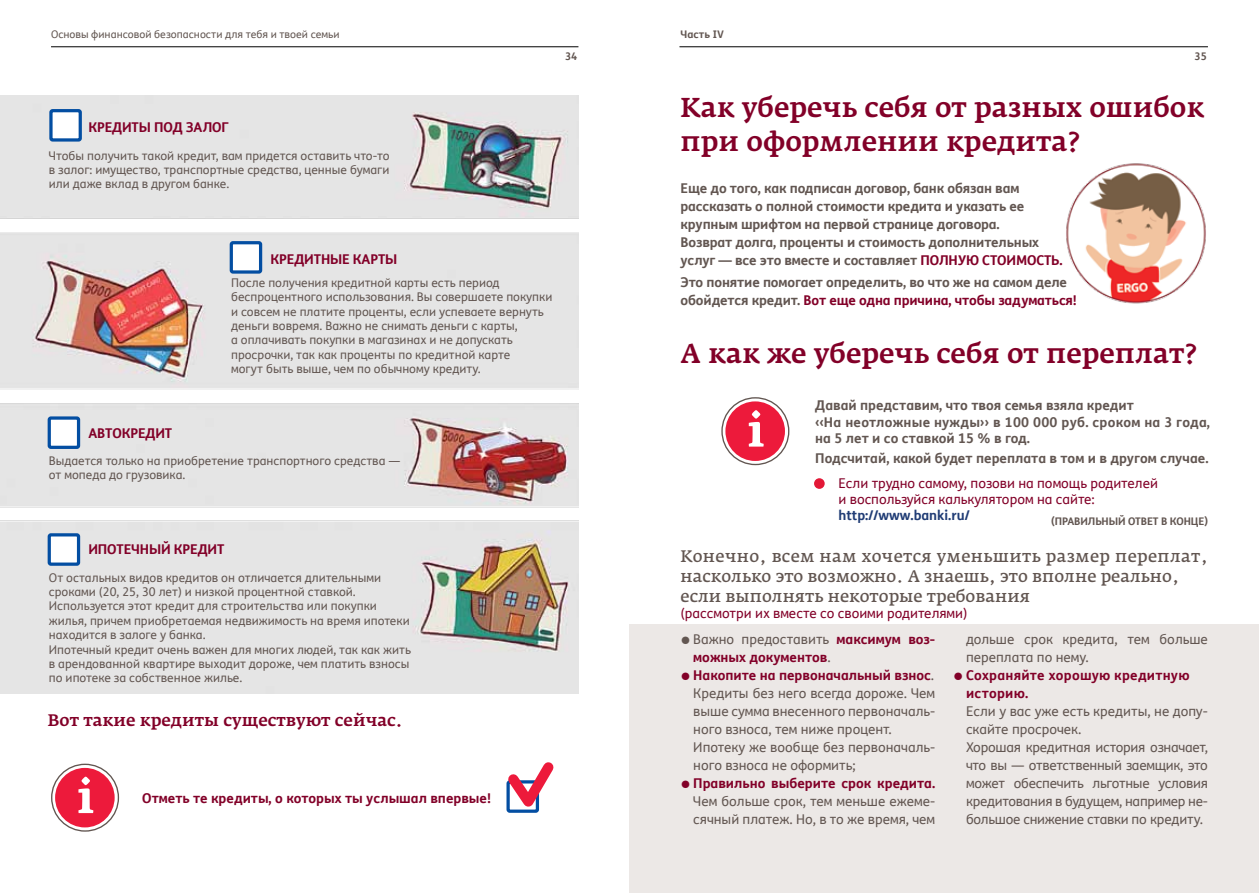
<style>
.page{position:relative;width:1259px;height:893px;background:#fff}
.page>*{position:absolute;margin:0;border:0;box-sizing:border-box;transform-origin:0 0}
.t1{font:500 27px/34.5px "Fedra Serif A Pro";color:#820028}
.t2{font:16.5px/19.8px "Fedra Serif A Pro";color:#625651}
.t3{font:500 16.5px "Fedra Serif A Pro";color:#820028}
.t4{font:700 13.5px/18px "FS Me Pro";letter-spacing:-.01em;color:#625651}
.t5{font:13.5px/18px "FS Me Pro";color:#625651}
.t6{font:13.5px/18px "FS Me Pro";letter-spacing:-.02em;color:#625651}
.t7{font:700 13.5px/18px "FS Me Pro";color:#820028}
.t8{font:13.5px/16.2px "FS Me Pro";color:#820028}
.t9{font:700 13.5px/18px "FS Me Pro";letter-spacing:.02em;color:#820028}
.t10{font:700 13.5px "FS Me Pro";color:#203c75}
.t11{font:12px/14.4px "FS Me Pro";color:#625651}
.t12{font:10.5px "FS Me Pro";color:#625651}
.t13{font:700 10.5px "FS Me Pro";color:#625651}
.s1{color:#820028}
.s2{font-family:"Fedra Serif A Pro";color:#625651}
.s3{font-weight:400;color:#625651}
.s4{font-family:"Fedra Serif A Pro";font-weight:700;color:#820028}
.s5{font-weight:700;color:#820028}
.s6{font-family:"Fedra Serif A Pro"}
</style>
<div class="page">
<hr style="left:51px;top:47px;width:527px;height:1px;background:#000">
<hr style="left:679px;top:47px;width:529px;height:1px;background:#000">
<img style="left:1066px;top:163px;width:140px;height:141px">
<img style="left:0;top:96px;width:578px;height:294px">
<img style="left:0;top:403px;width:578px;height:105px">
<img style="left:0;top:520px;width:578px;height:174px">
<div style="left:629px;top:624px;width:630px;height:269px;background:#ece8e6"></div>
<div style="left:49px;top:535px;width:30px;height:29px;background:#fff;border-radius:2px"></div>
<div style="left:48px;top:533px;width:32px;height:33px;border:3px solid #034ea2;border-radius:2px"></div>
<div style="left:49px;top:418px;width:30px;height:29px;background:#fff;border-radius:2px"></div>
<div style="left:48px;top:416px;width:32px;height:33px;border:3px solid #034ea2;border-radius:2px"></div>
<div style="left:231px;top:243px;width:30px;height:29px;background:#fff;border-radius:2px"></div>
<div style="left:230px;top:241px;width:32px;height:33px;border:3px solid #034ea2;border-radius:2px"></div>
<div style="left:51px;top:111px;width:29px;height:29px;background:#fff;border-radius:2px"></div>
<div style="left:49px;top:109px;width:33px;height:33px;border:3px solid #034ea2;border-radius:2px"></div>
<svg style="left:506px;top:762px;width:48px;height:51px"></svg>
<svg style="left:52px;top:764px;width:66px;height:67px"></svg>
<div style="left:51px;top:764px;width:68px;height:68px;border:1px solid #625651;border-radius:50%"></div>
<div style="left:55px;top:768px;width:60px;height:59px;background:#ed1a3b;border-radius:50%"></div>
<svg style="left:78px;top:777px;width:15px;height:36px"></svg>
<svg style="left:722px;top:398px;width:66px;height:66px"></svg>
<div style="left:721px;top:397px;width:68px;height:68px;border:1px solid #625651;border-radius:50%"></div>
<div style="left:725px;top:401px;width:60px;height:60px;background:#ed1a3b;border-radius:50%"></div>
<svg style="left:749px;top:410px;width:14px;height:37px"></svg>
<div style="left:814px;top:478px;width:10px;height:11px;background:#e31837;border-radius:50%"></div>
<p class="t12" style="left:51px;top:27px;width:290px">Основы финансовой безопасности для тебя и твоей семьи</p>
<p class="t7" style="left:88px;top:118px;width:34px">Кредит</p>
<p class="t7" style="left:139px;top:118px;width:26px">ы под</p>
<p class="t7" style="left:186px;top:118px;width:44px">залог</p>
<p class="t11" style="left:49px;top:148px;width:342px;text-align:justify">Чтобы получить такой кредит, вам придется оставить что-то в залог: имущество, транспортные средства, ценные бумаги или даже вклад в другом банке.</p>
<p class="t7" style="left:271px;top:249px;width:34px">Кредитн</p>
<p class="t7" style="left:330px;top:249px;width:32px">ые карт</p>
<p class="t7" style="left:385px;top:249px;width:14px">ы</p>
<p class="t11" style="left:231px;top:275px;width:323px">После получения кредитной карты есть период беспроцентного использования. Вы совершаете покупки и совсем не платите проценты, если успеваете вернуть деньги вовремя. Важно не снимать деньги с карты,<br>а оплачивать покупки в магазинах и не допускать просрочки, так как проценты по кредитной карте<br>могут быть выше, чем по обычному кредиту.</p>
<p class="t7" style="left:88px;top:423px;width:18px">Автокр</p>
<p class="t7" style="left:138px;top:423px;width:18px">едит</p>
<p class="t11" style="left:49px;top:453px;width:353px">Выдается только на приобретение транспортного средства — от мопеда до грузовика.</p>
<p class="t7" style="left:88px;top:540px;width:19px">Ипот</p>
<p class="t7" style="left:124px;top:540px;width:84px">ечн ый кредит</p>
<p class="t11" style="left:49px;top:570px;width:363px">От остальных видов кредитов он отличается длительными сроками (20, 25, 30 лет) и низкой процентной ставкой.<br>Используется этот кредит для строительства или покупки жилья, причем приобретаемая недвижимость на время ипотеки находится в залоге у банка.<br>Ипотечный кредит очень важен для многих людей, так как жить в арендованной квартире выходит дороже, чем платить взносы по ипотеке за собственное жилье.</p>
<h2 class="t3" style="left:48px;top:710px;width:356px">Вот такие кредиты существуют сейчас.</h2>
<p class="t7" style="left:142px;top:789px;width:350px">Отметь те кредиты, о которых ты услышал впервые!</p>
<p class="t13" style="left:680px;top:26px;width:45px">Часть IV</p>
<p class="t13" style="left:565px;top:48px;width:14px">34</p>
<p class="t13" style="left:1194px;top:48px;width:14px">35</p>
<h1 class="t1" style="left:680px;top:90px;width:525px">Как уберечь себя от разных ошибок при оформлении кредита?</h1>
<p class="t4" style="left:680px;top:179px;width:360px">Еще до того, как подписан договор, банк обязан вам рассказать о полной стоимости кредита и указать ее крупным шрифтом на первой странице договора.<br>Возврат долга, проценты и стоимость дополнительных услуг — все это вместе и составляет <span class="s1">полную стоимост</span></p>
<p class="t7" style="left:1051px;top:250px;width:13px">ь.</p>
<p class="t4" style="left:680px;top:273px;width:398px">Это понятие помогает определить, во что же на самом деле обойдется кредит. <span class="s1">Вот еще одна причина, чтобы задуматься!</span></p>
<h1 class="t1" style="left:680px;top:336px;width:518px">А как же уберечь себя от переплат?</h1>
<p class="t4" style="left:815px;top:397px;width:396px;line-height:16.2px">Давай представим, что твоя семья взяла кредит<br>‹‹На неотложные нужды›› в 100 000 руб. сроком на 3 года, на 5 лет и со ставкой 15 % в год.</p>
<p class="t4" style="left:815px;top:449px;width:395px">Подсчитай, какой будет переплата в том и в другом случае.</p>
<p class="t8" style="left:838px;top:475px;width:321px">Если трудно самому, позови на помощь родителей и воспользуйся калькулятором на сайте:</p>
<p class="t10" style="left:838px;top:505px;width:133px">http://www.banki.ru/</p>
<p class="t13" style="left:1051px;top:513px;width:18px">(Прави</p>
<p class="t13" style="left:1088px;top:513px;width:90px">льный ответ в конц</p>
<p class="t13" style="left:1198px;top:513px;width:11px">е)</p>
<h2 class="t2" style="left:680px;top:547px;width:529px">Конечно, всем нам хочется уменьшить размер переплат, насколько это возможно. А знаешь, это вполне реально, если выполнять некоторые требования</h2>
<p class="t8" style="left:680px;top:605px;width:288px">(рассмотри их вместе со своими родителями)</p>
<p class="t7" style="left:693px;top:630px;width:242px;text-indent:-13px"><span class="s2">●</span> <span class="s3">Важно предоставить</span> максимум воз&shy;можных документов<span class="s3">.</span></p>
<p class="t5" style="left:693px;top:666px;width:243px;text-indent:-13px"><span class="s4">●</span> <span class="s5">Накопите на первоначальный взнос</span>.<br>Кредиты без него всегда дороже. Чем выше сумма внесенного первоначаль-- ного взноса, тем ниже процент.<br>Ипотеку же вообще без первоначаль&shy;ного взноса не оформить;</p>
<p class="t5" style="left:693px;top:774px;width:243px;text-align:justify;text-indent:-13px"><span class="s4">●</span> <span class="s5">Правильно выберите срок кредита.<br></span>Чем больше срок, тем меньше ежеме&shy;сячный платеж. Но, в то же время, чем</p>
<p class="t5" style="left:966px;top:630px;width:243px">дольше срок кредита, тем больше переплата по нему.</p>
<p class="t9" style="left:966px;top:666px;width:225px;text-indent:-13px"><span class="s6">●</span> Сохраняйте хорошую кредитную историю.</p>
<p class="t6" style="left:966px;top:702px;width:243px">Если у вас уже есть кредиты, не допу&shy;скайте просрочек.<br>Хорошая кредитная история означает, что вы — ответственный заемщик, это может обеспечить льготные условия кредитования в будущем, например не&shy;большое снижение ставки по кредиту.</p>
</div>
